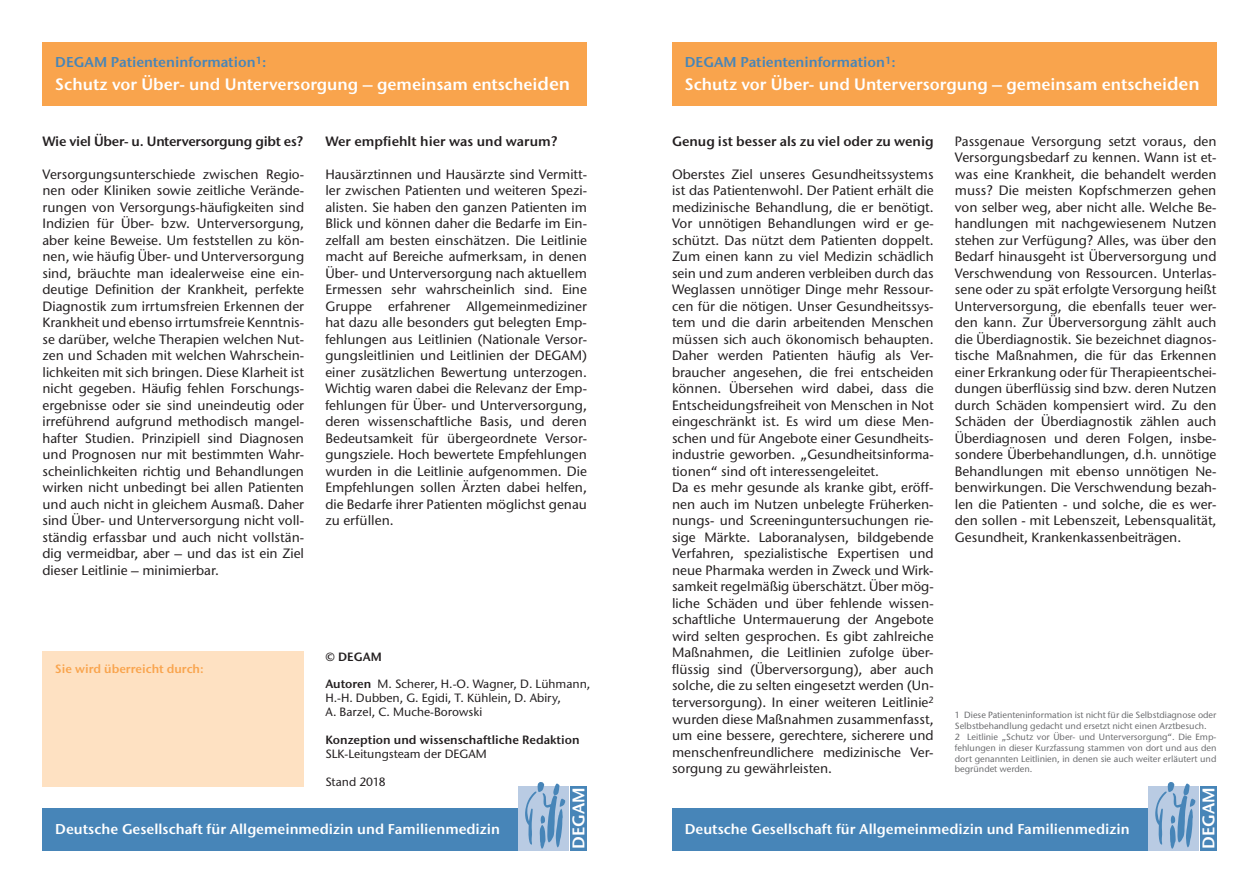
<style>
.page{position:relative;width:1259px;height:893px;background:#fff}
.page>*{position:absolute;margin:0;border:0;box-sizing:border-box;transform-origin:0 0}
.t1{font:600 16.95px "Stone Sans ITC Pro";letter-spacing:.005em;color:#fff}
.t2{font:600 16.5px "Stone Sans ITC Pro";color:#fff}
.t3{font:600 14.25px "Stone Sans ITC Pro";color:#fff}
.t4{font:600 14.25px "Stone Sans ITC Pro";color:#4785b8}
.t5{font:500 13.5px/16.5px "Stone Sans ITC Std";color:#231f20;text-align:justify}
.t6{font:600 13.5px "Stone Sans ITC Pro";color:#231f20}
.t7{font:600 13.5px "Stone Sans ITC Pro";letter-spacing:-.02em;color:#231f20}
.t8{font:500 12px/14px "Stone Sans ITC Std";color:#231f20}
.t9{font:600 12px "Stone Sans ITC Pro";color:#231f20}
.t10{font:600 12px "Stone Sans ITC Pro";color:#f9a44d}
.t11{font:500 9px/10.8px "Stone Sans ITC Std";color:#6c6d70}
.s1{font-size:18px}
.s2{font-family:"Stone Sans ITC Pro";font-weight:600}
</style>
<div class="page">
<div style="left:43px;top:651px;width:261px;height:136px;background:#fee1c2"></div>
<div style="left:672px;top:43px;width:544px;height:63px;background:#f9a44d"></div>
<div style="left:43px;top:43px;width:544px;height:63px;background:#f9a44d"></div>
<div style="left:43px;top:808px;width:475px;height:42px;background:#4785b8"></div>
<div style="left:672px;top:808px;width:476px;height:42px;background:#4785b8"></div>
<div style="left:518px;top:786px;width:51px;height:64px;background:#b9cbe3"></div>
<div style="left:570px;top:786px;width:16px;height:64px;background:#4785b8"></div>
<svg style="left:525px;top:782px;width:40px;height:67px"></svg>
<div style="left:1148px;top:786px;width:51px;height:64px;background:#b9cbe3"></div>
<div style="left:1200px;top:786px;width:16px;height:64px;background:#4785b8"></div>
<svg style="left:1155px;top:782px;width:40px;height:67px"></svg>
<p class="t4" style="left:55px;top:53px;width:213px">DEGAM Patienteninformation<sup>1</sup>:</p>
<p class="t4" style="left:685px;top:53px;width:213px">DEGAM Patienteninformation<sup>1</sup>:</p>
<p class="t2" style="left:55px;top:74px;width:516px">Schutz vor Über- und Unterversorgung – gemeinsam entschei<span class="s1">den</span></p>
<p class="t2" style="left:685px;top:74px;width:516px">Schutz vor Über- und Unterversorgung – gemeinsam entschei<span class="s1">den</span></p>
<p class="t7" style="left:43px;top:133px;width:262px">Wie viel Über- u. Unterversorgung gibt es?</p>
<p class="t5" style="left:43px;top:166px;width:263px">Versorgungsunterschiede zwischen Regio&shy;nen oder Kliniken sowie zeitliche Verände&shy;rungen von Versorgungs-häufigkeiten sind Indizien für Über- bzw. Unterversorgung, aber keine Beweise. Um feststellen zu kön&shy;nen, wie häufig Über- und Unterversorgung sind, bräuchte man idealerweise eine ein&shy;deutige Definition der Krankheit, perfekte Diagnostik zum irrtumsfreien Erkennen der Krankheit und ebenso irrtumsfreie Kenntnis&shy;se darüber, welche Therapien welchen Nut&shy;zen und Schaden mit welchen Wahrschein&shy;lichkeiten mit sich bringen. Diese Klarheit ist nicht gegeben. Häufig fehlen Forschungs&shy;ergebnisse oder sie sind uneindeutig oder irreführend aufgrund methodisch mangel&shy;hafter Studien. Prinzipiell sind Diagnosen und Prognosen nur mit bestimmten Wahr&shy;scheinlichkeiten richtig und Behandlungen wirken nicht unbedingt bei allen Patienten und auch nicht in gleichem Ausmaß. Daher sind Über- und Unterversorgung nicht voll&shy;ständig erfassbar und auch nicht vollstän&shy;dig vermeidbar, aber – und das ist ein Ziel dieser Leitlinie – minimierbar.</p>
<p class="t6" style="left:325px;top:133px;width:234px">Wer empfiehlt hier was und warum?</p>
<p class="t5" style="left:325px;top:166px;width:263px">Hausärztinnen und Hausärzte sind Vermitt&shy;ler zwischen Patienten und weiteren Spezi&shy;alisten. Sie haben den ganzen Patienten im Blick und können daher die Bedarfe im Ein&shy;zelfall am besten einschätzen. Die Leitlinie macht auf Bereiche aufmerksam, in denen Über- und Unterversorgung nach aktuellem Ermessen sehr wahrscheinlich sind. Eine Gruppe erfahrener Allgemeinmediziner hat dazu alle besonders gut belegten Emp&shy;fehlungen aus Leitlinien (Nationale Versor&shy;gungsleitlinien und Leitlinien der DEGAM) einer zusätzlichen Bewertung unterzogen.<br>Wichtig waren dabei die Relevanz der Emp&shy;fehlungen für Über- und Unterversorgung, deren wissenschaftliche Basis, und deren Bedeutsamkeit für übergeordnete Versor&shy;gungsziele. Hoch bewertete Empfehlungen wurden in die Leitlinie aufgenommen. Die Empfehlungen sollen Ärzten dabei helfen, die Bedarfe ihrer Patienten möglichst genau zu erfüllen.</p>
<p class="t10" style="left:55px;top:661px;width:150px">Sie wird überreicht durch:</p>
<p class="t9" style="left:325px;top:649px;width:58px">© DEGAM</p>
<p class="t8" style="left:325px;top:677px;width:266px"><span class="s2">Autoren</span> M. Scherer, H.-O. Wagner, D. Lühmann,<br>H.-H. Dubben, G. Egidi, T. Kühlein, D. Abiry,<br>A. Barzel, C. Muche-Borowski</p>
<p class="t9" style="left:325px;top:732px;width:256px">Konzeption und wissenschaftliche Redaktion</p>
<p class="t8" style="left:325px;top:747px;width:163px">SLK-Leitungsteam der DEGAM</p>
<p class="t8" style="left:325px;top:775px;width:62px">Stand 2018</p>
<p class="t6" style="left:672px;top:133px;width:263px">Genug ist besser als zu viel oder zu wenig</p>
<p class="t5" style="left:672px;top:166px;width:263px;text-align:left">Oberstes Ziel unseres Gesundheitssystems ist das Patientenwohl. Der Patient erhält die medizinische Behandlung, die er benötigt.<br>Vor unnötigen Behandlungen wird er ge&shy;schützt. Das nützt dem Patienten doppelt.<br>Zum einen kann zu viel Medizin schädlich sein und zum anderen verbleiben durch das Weglassen unnötiger Dinge mehr Ressour&shy;cen für die nötigen. Unser Gesundheitssys&shy;tem und die darin arbeitenden Menschen müssen sich auch ökonomisch behaupten.<br>Daher werden Patienten häufig als Ver&shy;braucher angesehen, die frei entscheiden können. Übersehen wird dabei, dass die Entscheidungsfreiheit von Menschen in Not eingeschränkt ist. Es wird um diese Men&shy;schen und für Angebote einer Gesundheits&shy;industrie geworben. „Gesundheitsinforma&shy;tionen“ sind oft interessengeleitet.<br>Da es mehr gesunde als kranke gibt, eröff&shy;nen auch im Nutzen unbelegte Früherken&shy;nungs- und Screeninguntersuchungen rie&shy;sige Märkte. Laboranalysen, bildgebende Verfahren, spezialistische Expertisen und neue Pharmaka werden in Zweck und Wirk&shy;samkeit regelmäßig überschätzt. Über mög&shy;liche Schäden und über fehlende wissen&shy;schaftliche Untermauerung der Angebote wird selten gesprochen. Es gibt zahlreiche Maßnahmen, die Leitlinien zufolge über&shy;flüssig sind (Überversorgung), aber auch solche, die zu selten eingesetzt werden (Un&shy;terversorgung). In einer weiteren Leitlinie<sup>2 </sup>wurden diese Maßnahmen zusammenfasst, um eine bessere, gerechtere, sicherere und menschenfreundlichere medizinische Ver&shy;sorgung zu gewährleisten.</p>
<p class="t5" style="left:955px;top:133px;width:263px">Passgenaue Versorgung setzt voraus, den Versorgungsbedarf zu kennen. Wann ist et&shy;was eine Krankheit, die behandelt werden muss? Die meisten Kopfschmerzen gehen von selber weg, aber nicht alle. Welche Be&shy;handlungen mit nachgewiesenem Nutzen stehen zur Verfügung? Alles, was über den Bedarf hinausgeht ist Überversorgung und Verschwendung von Ressourcen. Unterlas&shy;sene oder zu spät erfolgte Versorgung heißt Unterversorgung, die ebenfalls teuer wer&shy;den kann. Zur Überversorgung zählt auch die Überdiagnostik. Sie bezeichnet diagnos&shy;tische Maßnahmen, die für das Erkennen einer Erkrankung oder für Therapieentschei&shy;dungen überflüssig sind bzw. deren Nutzen durch Schäden kompensiert wird. Zu den Schäden der Überdiagnostik zählen auch Überdiagnosen und deren Folgen, insbe&shy;sondere Überbehandlungen, d.h. unnötige Behandlungen mit ebenso unnötigen Ne&shy;benwirkungen. Die Verschwendung bezah&shy;len die Patienten - und solche, die es wer&shy;den sollen - mit Lebenszeit, Lebensqualität, Gesundheit, Krankenkassenbeiträgen.</p>
<p class="t11" style="left:955px;top:710px;width:263px">1 Diese Patienteninformation ist nicht für die Selbstdiagnose oder Selbstbehandlung gedacht und ersetzt nicht einen Arztbesuch.<br>2 Leitlinie „Schutz vor Über- und Unterversorgung“. Die Emp&shy;fehlungen in dieser Kurzfassung stammen von dort und aus den dort genannten Leitlinien, in denen sie auch weiter erläutert und begründet werden.</p>
<p class="t1" style="left:568px;top:849px;width:63px;rotate:-90deg">DEGAM</p>
<p class="t1" style="left:1198px;top:849px;width:63px;rotate:-90deg">DEGAM</p>
<p class="t3" style="left:55px;top:820px;width:446px">Deutsche Gesellschaft für Allgemeinmedizin und Familienmedizin</p>
<p class="t3" style="left:685px;top:820px;width:446px">Deutsche Gesellschaft für Allgemeinmedizin und Familienmedizin</p>
</div>
